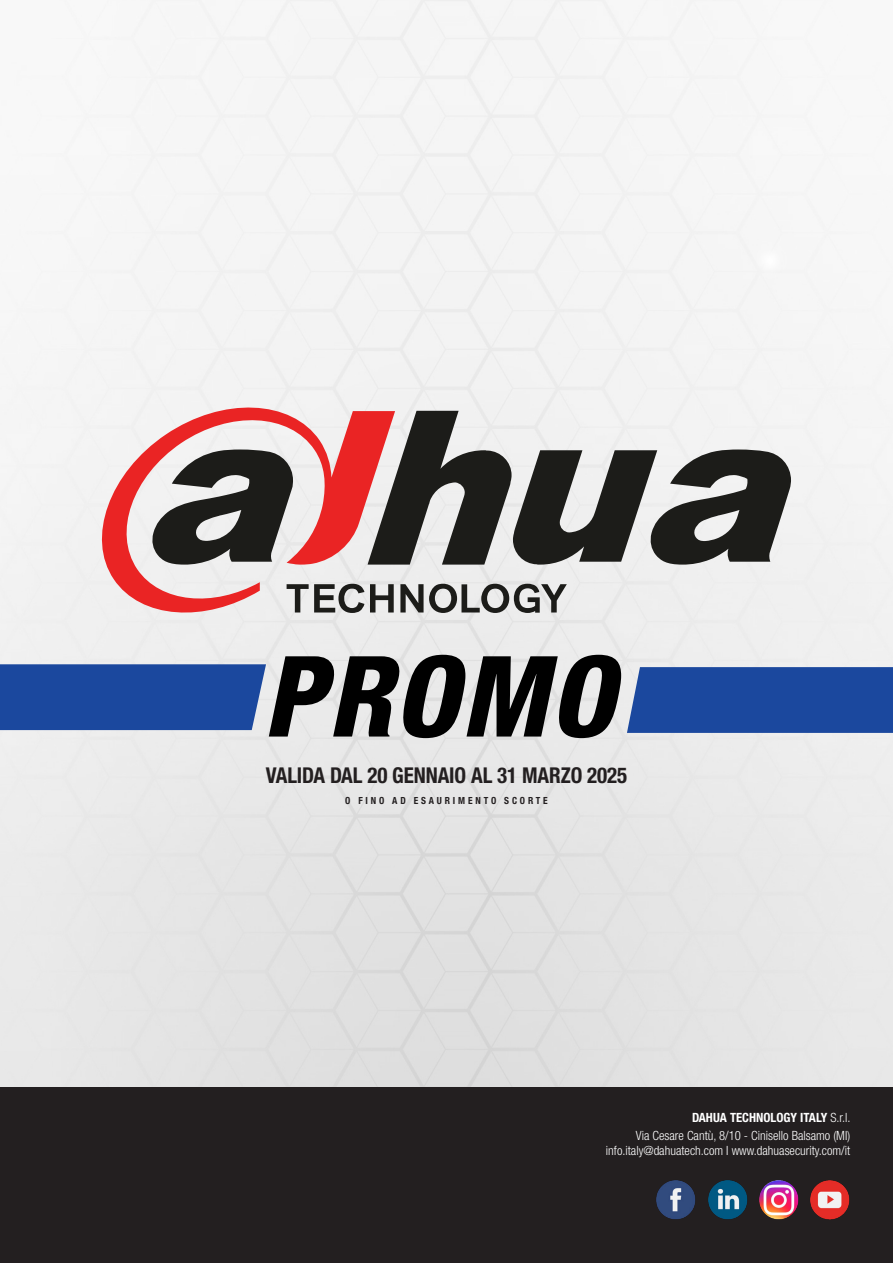
<style>
.page{position:relative;width:893px;height:1263px;background:#fff}
.page>*{position:absolute;margin:0;border:0;box-sizing:border-box;transform-origin:0 0}
.t1{font:italic 800 condensed 112.35px "Helvetica Neue LT Pro";letter-spacing:.015em;color:#000}
.t2{font:700 condensed 21.9px "Helvetica Neue LT Pro";letter-spacing:-.005em;color:#231f20;scale:.96 1}
.t3{font:300 condensed 12.75px "Helvetica Neue LT Pro";color:#fff}
.t4{font:700 condensed 12.75px "Helvetica Neue LT Pro";color:#fff}
.t5{font:700 condensed 9.9px "Helvetica Neue LT Pro";letter-spacing:.3em;color:#231f20;scale:.96 1}
.s1{font-weight:300}
</style>
<div class="page">
<div style="left:0;top:664px;width:266px;height:66px;background:#1b489e"></div>
<div style="left:627px;top:667px;width:266px;height:66px;background:#1b489e"></div>
<svg style="left:86px;top:396px;width:309px;height:227px;fill:#efefef"></svg>
<svg style="left:287px;top:584px;width:280px;height:29px;background:#959594"></svg>
<svg style="left:151px;top:449px;width:142px;height:116px"></svg>
<svg style="left:368px;top:411px;width:423px;height:154px"></svg>
<div style="left:0;top:1087px;width:893px;height:176px;background:#231f20"></div>
<img style="left:656px;top:1180px;width:40px;height:40px">
<img style="left:759px;top:1180px;width:40px;height:40px">
<img style="left:708px;top:1180px;width:40px;height:40px">
<img style="left:810px;top:1180px;width:40px;height:40px">
<p class="t1" style="left:263px;top:627px;width:352px">PROMO</p>
<p class="t2" style="left:266px;top:762px;width:378px">VALIDA DAL 20 GENNAIO AL 31 MARZO 2025</p>
<p class="t5" style="left:345px;top:794px;width:213px">O FINO AD ESAURIMENTO SCORTE</p>
<p class="t4" style="left:692px;top:1110px;width:160px">DAHUA TECHNOLOGY ITALY <span class="s1">S.r.l.</span></p>
<p class="t3" style="left:636px;top:1128px;width:216px">Via Cesare Cantù, 8/10 - Cinisello Balsamo (MI)</p>
<p class="t3" style="left:606px;top:1143px;width:246px">info.italy@dahuatech.com I www.dahuasecurity.com/it</p>
</div>
